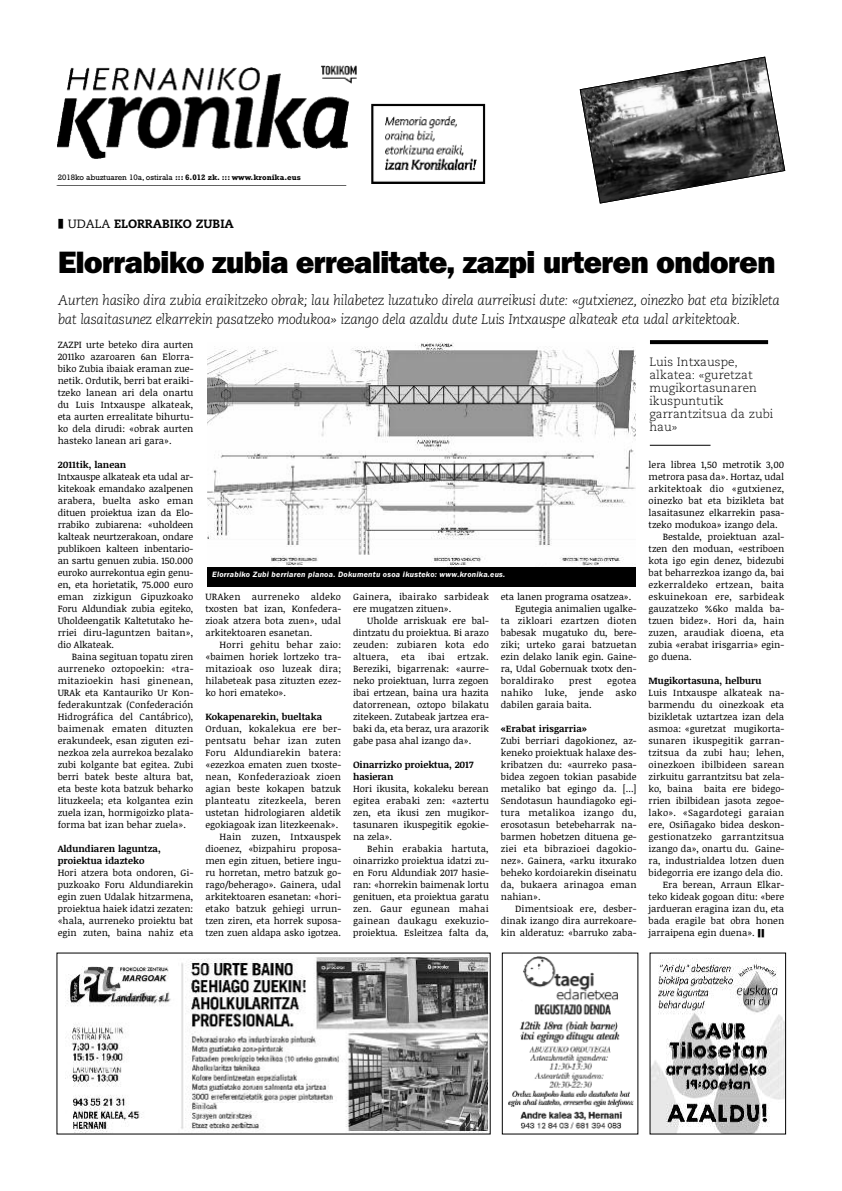
<style>
.page{position:relative;width:842px;height:1191px;background:#fff}
.page>*{position:absolute;margin:0;border:0;box-sizing:border-box;transform-origin:0 0}
.t1{font:800 32px "Franklin Gothic";letter-spacing:-.03em;color:#000}
.t2{font:italic 300 14px/18px "Caecilia LT Std";letter-spacing:-.03em;color:#000}
.t3{font:300 12px/13px "Caecilia LT Std";color:#000}
.t4{font:800 12px "Caecilia LT Std";color:#050505}
.t5{font:9.5px/12px "Noticia Text";color:#000;text-align:justify}
.t6{font:700 9.5px/12px "Noticia Text";color:#000}
.t7{font:9.5px "Noticia Text";letter-spacing:.025em;color:#000}
.t8{font:italic 600 8px "Franklin Gothic";letter-spacing:.03em;color:#fff}
.t9{font:700 8px "Rockwell";color:#000}
.s1{font-weight:400}
</style>
<div class="page">
<img style="left:57px;top:67px;width:292px;height:92px">
<img style="left:315px;top:65px;width:42px;height:20px">
<img style="left:65px;top:955px;width:423px;height:177px">
<img style="left:652px;top:958px;width:132px;height:174px">
<img style="left:508px;top:956px;width:126px;height:173px">
<svg style="left:56px;top:185px;width:291px;height:1px"></svg>
<img style="left:371px;top:104px;width:115px;height:80px">
<img style="left:207px;top:342px;width:429px;height:224px">
<div style="left:207px;top:566px;width:429px;height:20px;background:#000"></div>
<hr style="left:650px;top:445px;width:60px;height:1px;background:#000">
<svg style="left:650px;top:340px;width:118px;height:4px"></svg>
<svg style="left:580px;top:57px;width:205px;height:146px"></svg>
<p class="t9" style="left:58px;top:173px;width:245px"><span class="s1">2018ko abuztuaren 10a, ostirala</span> ::: 6.012 zk. ::: www.kronika.eus</p>
<p class="t4" style="left:68px;top:218px;width:168px"><span class="s1">UDALA</span> ELORRABIKO ZUBIA</p>
<h1 class="t1" style="left:58px;top:243px;width:720px">Elorrabiko zubia errealitate, zazpi urteren ondoren</h1>
<p class="t2" style="left:58px;top:293px;width:724px">Aurten hasiko dira zubia eraikitzeko obrak; lau hilabetez luzatuko direla aurreikusi dute: «gutxienez, oinezko bat eta bizikleta bat lasaitasunez elkarrekin pasatzeko modukoa» izango dela azaldu dute Luis Intxauspe alkateak eta udal arkitektoak.</p>
<p class="t5" style="left:58px;top:339px;width:137px">ZAZPI urte beteko dira aurten 2011ko azaroaren 6an Elorra&shy;biko Zubia ibaiak eraman zue&shy;netik. Ordutik, berri bat eraiki&shy;tzeko lanean ari dela onartu du Luis Intxauspe alkateak, eta aurten errealitate bihurtu&shy;ko dela dirudi: «obrak aurten hasteko lanean ari gara».</p>
<p class="t6" style="left:58px;top:459px;width:70px">2011tik, lanean</p>
<p class="t5" style="left:58px;top:471px;width:137px">Intxauspe alkateak eta udal ar&shy;kitekoak emandako azalpenen arabera, buelta asko eman dituen proiektua izan da Elo&shy;rrabiko zubiarena: «uholdeen kalteak neurtzerakoan, ondare publikoen kalteen inbentario&shy;an sartu genuen zubia. 150.000 euroko aurrekontua egin genu&shy;en, eta horietatik, 75.000 euro eman zizkigun Gipuzkoako Foru Aldundiak zubia egiteko, Uholdeengatik Kaltetutako he&shy;rriei diru-laguntzen baitan», dio Alkateak.</p>
<p class="t5" style="left:58px;top:651px;width:137px;text-indent:14px">Baina segituan topatu ziren aurreneko oztopoekin: «tra&shy;mitazioekin hasi ginenean, URAk eta Kantauriko Ur Kon&shy;federakuntzak (Confederación Hidrográfica del Cantábrico), baimenak ematen dituzten erakundeek, esan ziguten ezi&shy;nezkoa zela aurrekoa bezalako zubi kolgante bat egitea. Zubi berri batek beste altura bat, eta beste kota batzuk beharko lituzkeela; eta kolgantea ezin zuela izan, hormigoizko plata&shy;forma bat izan behar zuela».</p>
<p class="t6" style="left:58px;top:843px;width:105px">Aldundiaren laguntza, proiektua idazteko</p>
<p class="t5" style="left:58px;top:867px;width:137px">Hori atzera bota ondoren, Gi&shy;puzkoako Foru Aldundiarekin egin zuen Udalak hitzarmena, proiektua haiek idatzi zezaten: «hala, aurreneko proiektu bat egin zuten, baina nahiz eta</p>
<p class="t3" style="left:649px;top:356px;width:126px">Luis Intxauspe, alkatea: «guretzat mugikortasunaren ikuspuntutik garrantzitsua da zubi hau»</p>
<p class="t8" style="left:212px;top:570px;width:294px">Elorrabiko Zubi berriaren planoa. Dokumentu osoa ikusteko: www.kronika.eus.</p>
<p class="t5" style="left:205px;top:591px;width:137px">URAken aurreneko aldeko txosten bat izan, Konfedera&shy;zioak atzera bota zuen», udal arkitektoaren esanetan.</p>
<p class="t5" style="left:205px;top:639px;width:137px;text-indent:14px">Horri gehitu behar zaio: «baimen horiek lortzeko tra&shy;mitazioak oso luzeak dira; hilabeteak pasa zituzten ezez&shy;ko hori emateko».</p>
<p class="t6" style="left:205px;top:711px;width:118px">Kokapenarekin, bueltaka</p>
<p class="t5" style="left:205px;top:723px;width:137px;text-align:right">Orduan, kokalekua ere ber&shy;pentsatu behar izan zuten<br>Foru Aldundiarekin batera: «ezezkoa ematen zuen txoste&shy;nean, Konfederazioak zioen agian beste kokapen batzuk planteatu zitezkeela, beren ustetan hidrologiaren aldetik egokiagoak izan litezkeenak».<br>Hain zuzen, Intxauspek dioenez, «bizpahiru proposa&shy;men egin zituen, betiere ingu&shy;ru horretan, metro batzuk go&shy;rago/beherago». Gainera, udal arkitektoaren esanetan: «hori&shy;etako batzuk gehiegi urrun&shy;tzen ziren, eta horrek suposa&shy;tzen zuen aldapa asko igotzea.</p>
<p class="t5" style="left:353px;top:591px;width:137px">Gainera, ibairako sarbideak ere mugatzen zituen».</p>
<p class="t5" style="left:353px;top:615px;width:137px;text-indent:14px">Uholde arriskuak ere bal&shy;dintzatu du proiektua. Bi arazo zeuden: zubiaren kota edo altuera,</p>
<p class="t5" style="left:353px;top:651px;width:137px;text-indent:105px">ertzak.<br>Bereziki, bigarrenak: «aurre&shy;neko proiektuan, lurra zegoen ibai ertzean, baina ura hazita datorrenean, oztopo bilakatu zitekeen. Zutabeak jartzea era&shy;baki da, eta beraz, ura arazorik gabe pasa ahal izango da».</p>
<p class="t6" style="left:353px;top:759px;width:122px">Oinarrizko proiektua, 2017 hasieran</p>
<p class="t5" style="left:353px;top:783px;width:137px">Hori ikusita, kokaleku berean egitea erabaki zen: «aztertu zen, eta ikusi zen mugikor&shy;tasunaren ikuspegitik egokie&shy;na zela».</p>
<p class="t5" style="left:353px;top:843px;width:137px;text-indent:14px">Behin erabakia hartuta, oinarrizko proiektua idatzi zu&shy;en Foru Aldundiak 2017 hasie&shy;ran: «horrekin baimenak lortu genituen, eta proiektua garatu zen. Gaur egunean mahai gainean daukagu exekuzio&shy;proiektua. Esleitzea falta da,</p>
<p class="t5" style="left:401px;top:651px;width:15px">eta</p>
<p class="t5" style="left:428px;top:651px;width:19px">ibai</p>
<p class="t5" style="left:501px;top:591px;width:132px">eta lanen programa osatzea».</p>
<p class="t5" style="left:515px;top:603px;width:123px">Egutegia animalien ugalke-</p>
<p class="t5" style="left:501px;top:615px;width:137px">ta zikloari ezartzen dioten</p>
<p class="t5" style="left:501px;top:627px;width:137px">babesak mugatuko du, bere-</p>
<p class="t5" style="left:501px;top:639px;width:137px">ziki; urteko garai batzuetan</p>
<p class="t5" style="left:501px;top:651px;width:137px">ezin delako lanik egin. Gaine-</p>
<p class="t5" style="left:501px;top:663px;width:137px">ra, Udal Gobernuak txotx den-</p>
<p class="t5" style="left:501px;top:675px;width:55px">boraldirako</p>
<p class="t5" style="left:569px;top:675px;width:24px">prest</p>
<p class="t5" style="left:501px;top:675px;width:137px;text-indent:106px">egotea nahiko luke, jende asko dabilen garaia baita.</p>
<p class="t6" style="left:501px;top:723px;width:88px">«Erabat irisgarria»</p>
<p class="t5" style="left:501px;top:735px;width:137px">Zubi berriari dagokionez, az&shy;keneko proiektuak halaxe des&shy;kribatzen du: «aurreko pasa&shy;bidea zegoen tokian pasabide metaliko bat egingo da. [...] Sendotasun haundiagoko egi&shy;tura metalikoa izango du, erosotasun betebeharrak na&shy;barmen hobetzen dituena ge&shy;ziei eta bibrazioei dagokio&shy;nez». Gainera, «arku itxurako beheko kordoiarekin diseinatu da, bukaera arinagoa eman nahian».</p>
<p class="t5" style="left:501px;top:903px;width:137px;text-indent:14px">Dimentsioak ere, desber&shy;dinak izango dira aurrekoare&shy;kin alderatuz: «barruko zaba-</p>
<p class="t5" style="left:648px;top:459px;width:137px">lera librea 1,50 metrotik 3,00</p>
<p class="t5" style="left:648px;top:471px;width:137px">metrora pasa da». Hortaz, udal</p>
<p class="t7" style="left:648px;top:483px;width:137px">arkitektoak dio «gutxienez,</p>
<p class="t5" style="left:648px;top:495px;width:137px">oinezko bat eta bizikleta bat</p>
<p class="t5" style="left:648px;top:507px;width:137px">lasaitasunez elkarrekin pasa-</p>
<p class="t5" style="left:648px;top:519px;width:131px">tzeko modukoa» izango dela.</p>
<p class="t5" style="left:663px;top:531px;width:123px">Bestalde, proiektuan azal-</p>
<p class="t5" style="left:648px;top:543px;width:137px">tzen den moduan, «estriboen</p>
<p class="t5" style="left:648px;top:555px;width:137px">kota igo egin denez, bidezubi</p>
<p class="t5" style="left:648px;top:567px;width:137px">bat beharrezkoa izango da, bai</p>
<p class="t7" style="left:648px;top:579px;width:137px">ezkerraldeko ertzean, baita</p>
<p class="t7" style="left:648px;top:591px;width:137px">eskuinekoan ere, sarbideak</p>
<p class="t5" style="left:648px;top:603px;width:137px">gauzatzeko %6ko malda ba-</p>
<p class="t5" style="left:648px;top:615px;width:137px">tzuen bidez». Hori da, hain</p>
<p class="t5" style="left:648px;top:627px;width:137px">zuzen, araudiak dioena, eta</p>
<p class="t5" style="left:648px;top:639px;width:137px">zubia «erabat irisgarria» egin-</p>
<p class="t5" style="left:648px;top:651px;width:45px">go duena.</p>
<p class="t6" style="left:648px;top:675px;width:115px">Mugikortasuna, helburu</p>
<p class="t5" style="left:648px;top:687px;width:137px">Luis Intxauspe alkateak na-</p>
<p class="t5" style="left:648px;top:699px;width:137px">barmendu du oinezkoak eta</p>
<p class="t5" style="left:648px;top:711px;width:137px">bizikletak uztartzea izan dela</p>
<p class="t5" style="left:648px;top:723px;width:137px">asmoa: «guretzat mugikorta-</p>
<p class="t5" style="left:648px;top:735px;width:137px">sunaren ikuspegitik garran-</p>
<p class="t5" style="left:648px;top:747px;width:137px">tzitsua da zubi hau; lehen,</p>
<p class="t5" style="left:648px;top:759px;width:137px">oinezkoen ibilbideen sarean</p>
<p class="t5" style="left:648px;top:771px;width:137px">zirkuitu garrantzitsu bat zela-</p>
<p class="t5" style="left:648px;top:783px;width:137px">ko, baina baita ere bidego-</p>
<p class="t5" style="left:648px;top:795px;width:137px">rrien ibilbidean jasota zegoe-</p>
<p class="t7" style="left:648px;top:807px;width:137px">lako». «Sagardotegi garaian</p>
<p class="t5" style="left:648px;top:819px;width:137px">ere, Osiñagako bidea deskon-</p>
<p class="t7" style="left:648px;top:831px;width:137px">gestionatzeko garrantzitsua</p>
<p class="t5" style="left:648px;top:843px;width:137px">izango da», onartu du. Gaine-</p>
<p class="t5" style="left:648px;top:855px;width:137px">ra, industrialdea lotzen duen</p>
<p class="t5" style="left:648px;top:867px;width:136px">bidegorria ere izango dela dio.</p>
<p class="t5" style="left:663px;top:879px;width:123px">Era berean, Arraun Elkar-</p>
<p class="t5" style="left:648px;top:891px;width:137px">teko kideak gogoan ditu: «bere</p>
<p class="t5" style="left:648px;top:903px;width:137px">jardueran eragina izan du, eta</p>
<p class="t5" style="left:648px;top:915px;width:137px">bada eragile bat obra honen</p>
<p class="t5" style="left:648px;top:927px;width:108px">jarraipena egin duena».</p>
</div>
